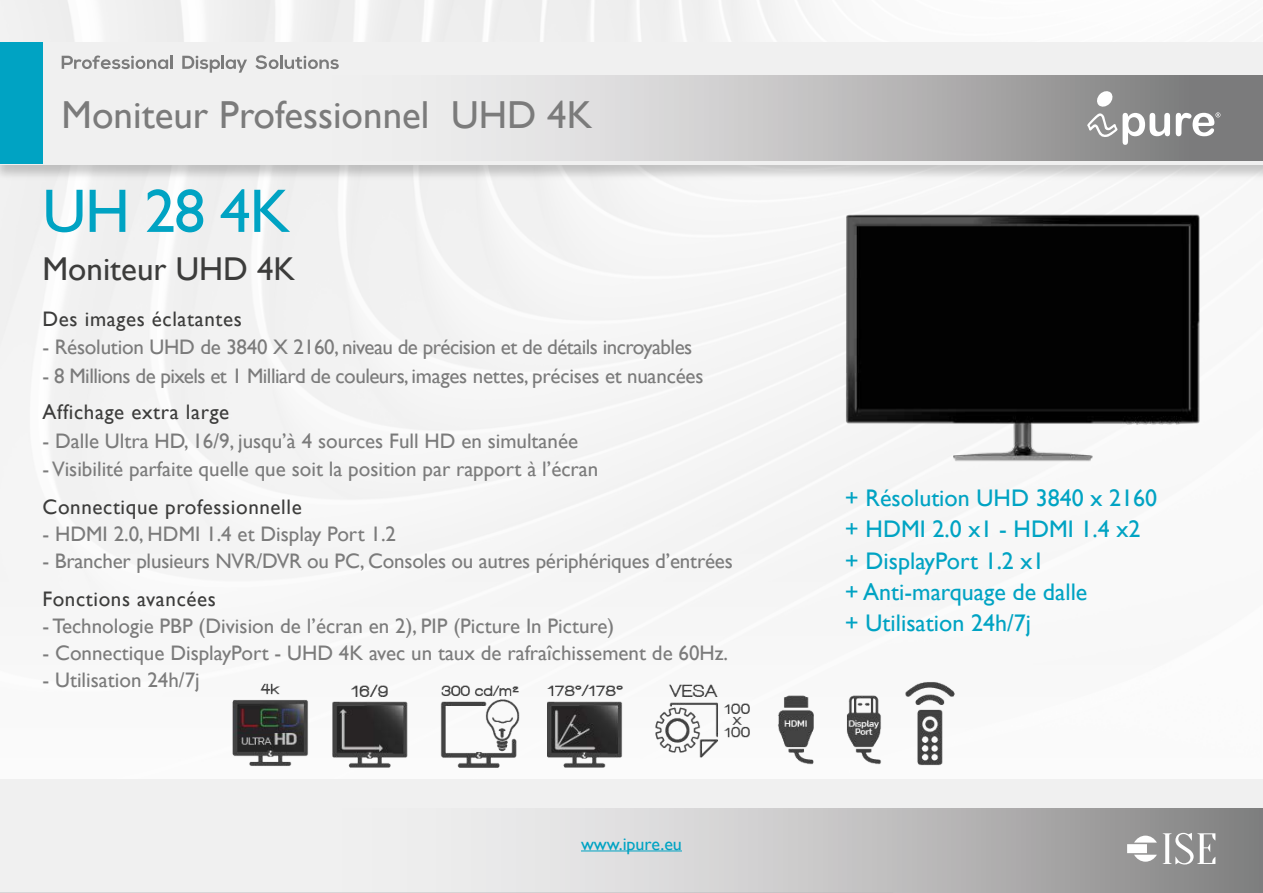
<style>
.page{position:relative;width:1263px;height:893px;background:#fff}
.page>*{position:absolute;margin:0;border:0;box-sizing:border-box;transform-origin:0 0}
.t1{font:61.8px "Gill Sans";color:#00a3c3}
.t2{font:39px "Gill Sans";color:#7b7b7b}
.t3{font:33px "Gill Sans";color:#3c3c3b}
.t4{font:24px/31.5px "Gill Sans";color:#00a3c3}
.t5{font:21px "Gill Sans";color:#7b7b7b}
.t6{font:21px "Gill Sans";letter-spacing:-.025em;color:#7b7b7b}
.t7{font:21px "Gill Sans";letter-spacing:.03em;color:#3c3c3b}
.t8{font:18px "Gill Sans";color:#00a3c3}
</style>
<div class="page">
<div style="left:0;top:42px;width:1263px;height:138px;background:#000;opacity:.2"></div>
<div style="left:0;top:43px;width:1263px;height:122px;background:#f0f0f0"></div>
<svg style="left:526px;top:76px;width:736px;height:84px;background:#b6b6b6"></svg>
<svg style="left:62px;top:55px;width:110px;height:14px"></svg>
<svg style="left:182px;top:55px;width:65px;height:18px"></svg>
<svg style="left:255px;top:55px;width:84px;height:14px"></svg>
<svg style="left:1087px;top:90px;width:83px;height:55px"></svg>
<svg style="left:1176px;top:112px;width:44px;height:24px"></svg>
<div style="left:0;top:43px;width:43px;height:121px;background:#00a3c3"></div>
<hr style="left:1262px;top:76px;width:1px;height:84px;background:#7b7b7c">
<img style="left:844px;top:209px;width:358px;height:258px">
<div style="left:0;top:779px;width:1263px;height:110px;background:#f0f0f0"></div>
<svg style="left:0;top:808px;width:1263px;height:85px"></svg>
<svg style="left:1127px;top:833px;width:88px;height:31px"></svg>
<hr style="left:581px;top:850px;width:101px;height:1px;background:#00a3c3">
<hr style="left:0;top:892px;width:893px;height:1px;background:#b9b7b8">
<img style="left:233px;top:680px;width:721px;height:87px">
<h2 class="t2" style="left:62px;top:92px;width:532px">Moniteur Professionnel UHD 4K</h2>
<h1 class="t1" style="left:43px;top:175px;width:249px">UH 28 4K</h1>
<h3 class="t3" style="left:43px;top:250px;width:254px">Moniteur UHD 4K</h3>
<p class="t7" style="left:43px;top:307px;width:201px">Des images éclatantes</p>
<p class="t6" style="left:43px;top:335px;width:651px">- Résolution UHD de 3840 X 2160, niveau de précision et de détails incroyables</p>
<p class="t6" style="left:43px;top:364px;width:662px">- 8 Millions de pixels et 1 Milliard de couleurs, images nettes, précises et nuancées</p>
<p class="t7" style="left:43px;top:400px;width:188px">Affichage extra large</p>
<p class="t5" style="left:43px;top:429px;width:537px">- Dalle Ultra HD, 16/9, jusqu’à 4 sources Full HD en simultanée</p>
<p class="t5" style="left:43px;top:457px;width:557px">- Visibilité parfaite quelle que soit la position par rapport à l’écran</p>
<p class="t7" style="left:43px;top:494px;width:261px">Connectique professionnelle</p>
<p class="t5" style="left:43px;top:521px;width:355px">- HDMI 2.0, HDMI 1.4 et Display Port 1.2</p>
<p class="t5" style="left:43px;top:548px;width:692px">- Brancher plusieurs NVR/DVR ou PC, Consoles ou autres périphériques d’entrées</p>
<p class="t7" style="left:43px;top:587px;width:175px">Fonctions avancées</p>
<p class="t5" style="left:43px;top:614px;width:573px">- Technologie PBP (Division de l’écran en 2), PIP (Picture In Picture)</p>
<p class="t5" style="left:43px;top:641px;width:687px">- Connectique DisplayPort - UHD 4K avec un taux de rafraîchissement de 60Hz.</p>
<p class="t5" style="left:43px;top:668px;width:159px">- Utilisation 24h/7j</p>
<p class="t8" style="left:581px;top:833px;width:102px">www.ipure.eu</p>
<p class="t4" style="left:845px;top:482px;width:314px">+ Résolution UHD 3840 x 2160 + HDMI 2.0 x1 - HDMI 1.4 x2 + DisplayPort 1.2 x1<br>+ Anti-marquage de dalle<br>+ Utilisation 24h/7j</p>
</div>
